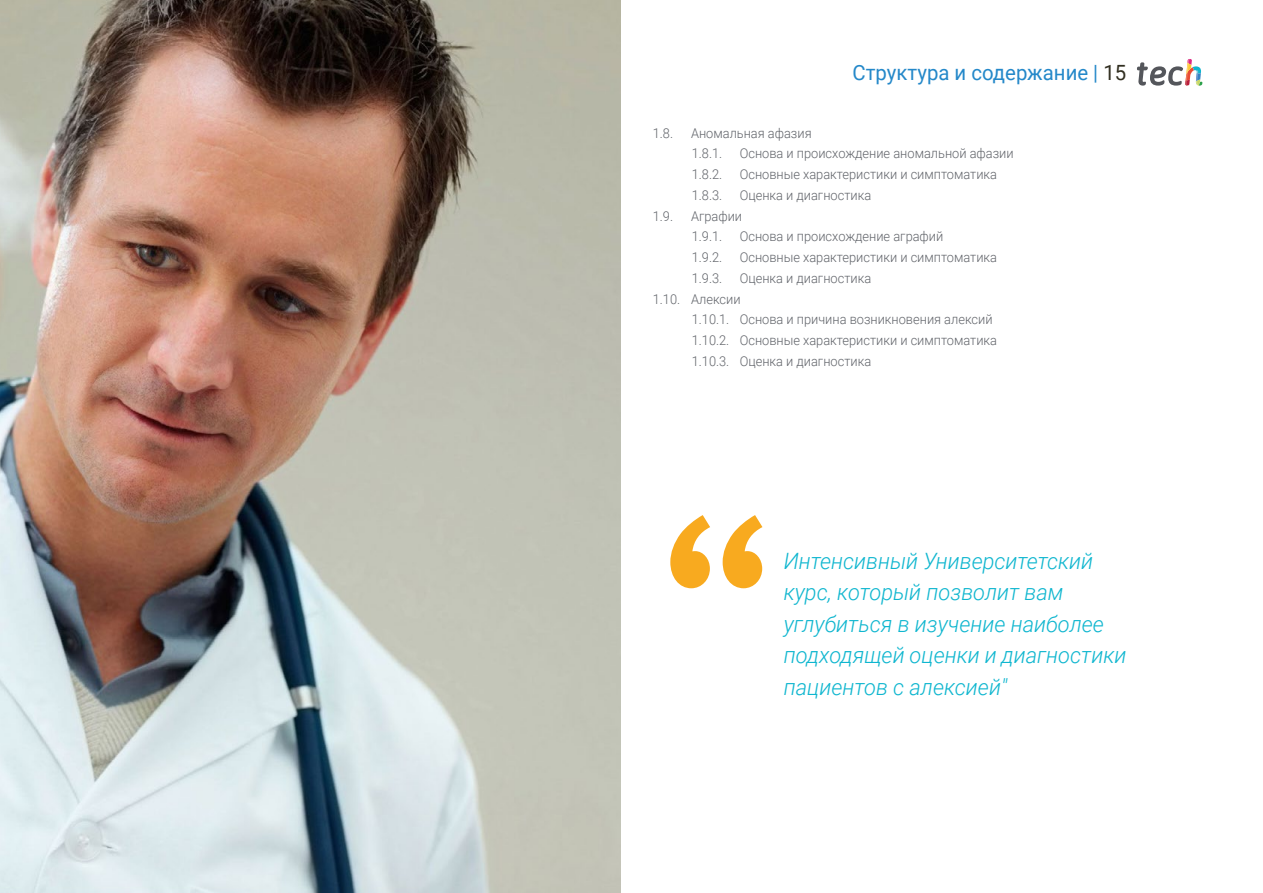
<style>
.page{position:relative;width:1263px;height:893px;background:#fff}
.page>*{position:absolute;margin:0;border:0;box-sizing:border-box;transform-origin:0 0}
.t1{font:italic 300 22.5px/31.5px "Roboto";color:#0fb6cf}
.t2{font:21px "Roboto";color:#2488c9}
.t3{font:300 13.5px/20.7px "Roboto";color:#61646a;scale:.95 1}
.s1{color:#312e20}
</style>
<div class="page">
<img style="left:0;top:0;width:621px;height:893px">
<svg style="left:670px;top:515px;width:92px;height:73px"></svg>
<svg style="left:1137px;top:59px;width:65px;height:27px"></svg>
<h2 class="t2" style="left:852px;top:57px;width:275px">Структура и содержание | <span class="s1">15</span></h2>
<p class="t3" style="left:653px;top:122px;width:23px">1.8.</p>
<p class="t3" style="left:691px;top:122px;width:128px">Аномальная афазия<br>1.8.1.</p>
<p class="t3" style="left:740px;top:143px;width:290px">Основа и происхождение аномальной афазии</p>
<p class="t3" style="left:692px;top:164px;width:34px">1.8.2.</p>
<p class="t3" style="left:740px;top:164px;width:272px">Основные характеристики и симптоматика</p>
<p class="t3" style="left:692px;top:184px;width:34px">1.8.3.</p>
<p class="t3" style="left:740px;top:184px;width:140px">Оценка и диагностика</p>
<p class="t3" style="left:653px;top:205px;width:23px">1.9.</p>
<p class="t3" style="left:691px;top:205px;width:55px">Аграфии<br>1.9.1.</p>
<p class="t3" style="left:740px;top:226px;width:216px">Основа и происхождение аграфий</p>
<p class="t3" style="left:692px;top:247px;width:34px">1.9.2.</p>
<p class="t3" style="left:740px;top:247px;width:272px">Основные характеристики и симптоматика</p>
<p class="t3" style="left:692px;top:267px;width:34px">1.9.3.</p>
<p class="t3" style="left:653px;top:267px;width:231px;text-indent:87px">Оценка и диагностика<br>1.10. Алексии</p>
<p class="t3" style="left:692px;top:309px;width:323px">1.10.1. Основа и причина возникновения алексий<br>1.10.2. Основные характеристики и симптоматика<br>1.10.3. Оценка и диагностика</p>
<h1 class="t1" style="left:784px;top:544px;width:344px">Интенсивный Университетский курс, который позволит вам углубиться в изучение наиболее подходящей оценки и диагностики пациентов с алексией"</h1>
</div>
